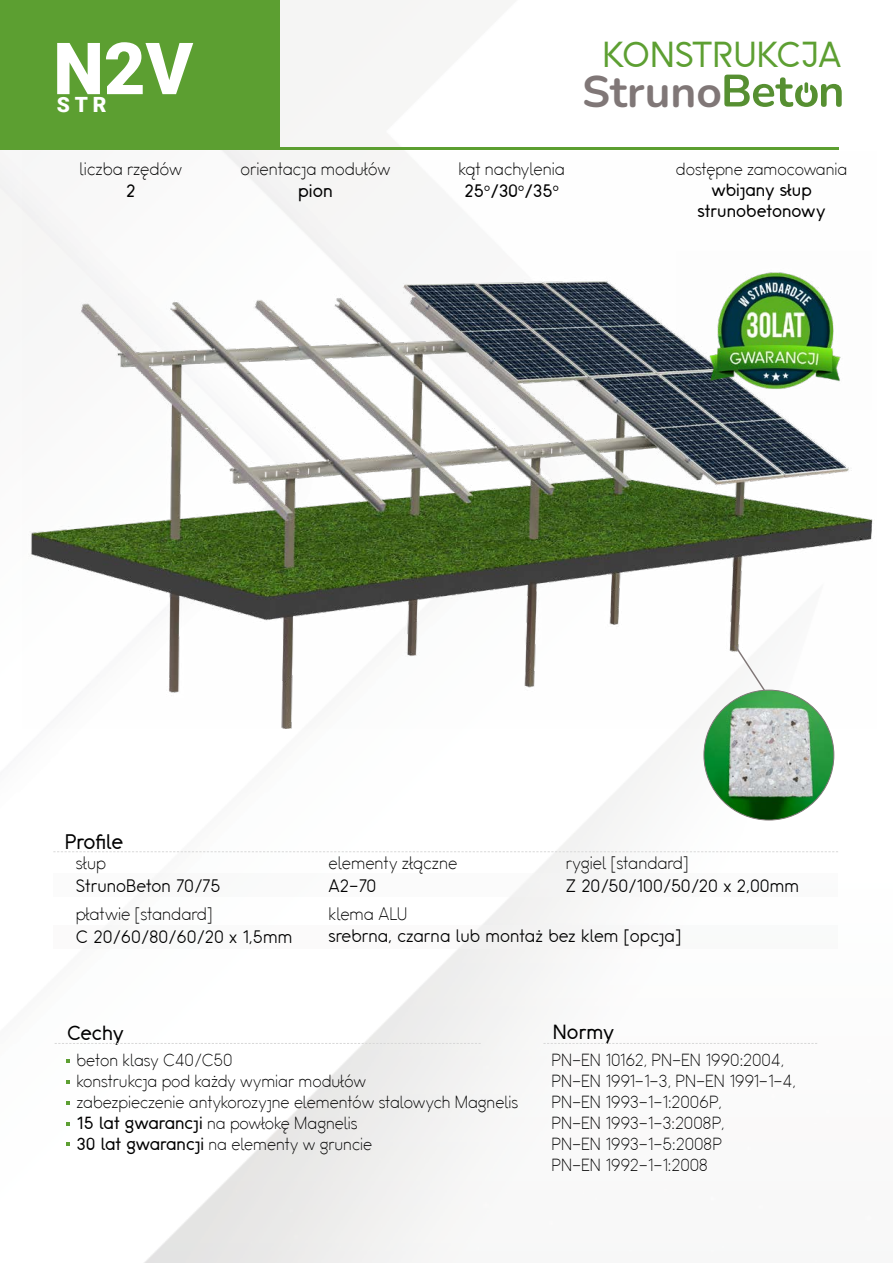
<style>
.page{position:relative;width:893px;height:1263px;background:#fff}
.page>*{position:absolute;margin:0;border:0;box-sizing:border-box;transform-origin:0 0}
.t1{font:900 72px "Roboto";color:#fff}
.t2{font:700 44.4px "Nunito";color:#807777}
.t3{font:700 36px "Omega Sans";color:#5d9f32}
.t4{font:700 21px "Omega Sans";letter-spacing:-.01em;color:#000}
.t5{font:900 21px "Roboto";color:#fff}
.t6{font:700 20.4px "Omega Sans";color:#000}
.t7{font:18px/21.6px "Omega Sans";color:#000;text-align:center}
.t8{font:500 18px "Omega Sans";color:#000}
.t9{font:700 18px "Omega Sans";color:#000}
.t10{font:17.55px/21px "Omega Sans";color:#000}
.t11{font:700 17.55px/21px "Omega Sans";color:#000;text-align:center}
.s1{font-weight:700}
</style>
<div class="page">
<img style="left:0;top:0;width:839px;height:1263px">
<img style="left:23px;top:152px;width:850px;height:576px">
<hr style="left:0;top:148px;width:839px;height:2px;background:#5c9f31">
<svg style="left:55px;top:1043px;width:426px;height:1px"></svg>
<svg style="left:543px;top:1043px;width:274px;height:1px"></svg>
<svg style="left:66px;top:1059px;width:4px;height:4px"></svg>
<svg style="left:66px;top:1080px;width:4px;height:4px"></svg>
<svg style="left:66px;top:1101px;width:4px;height:4px"></svg>
<svg style="left:66px;top:1122px;width:4px;height:3px"></svg>
<svg style="left:66px;top:1142px;width:4px;height:4px"></svg>
<svg style="left:733px;top:643px;width:42px;height:58px"></svg>
<svg style="left:724px;top:75px;width:118px;height:32px"></svg>
<svg style="left:804px;top:82px;width:4px;height:11px"></svg>
<img style="left:676px;top:252px;width:195px;height:157px">
<img style="left:704px;top:690px;width:130px;height:130px;border-radius:65px">
<div style="left:53px;top:873px;width:785px;height:23px;background:#f5f5f5"></div>
<div style="left:53px;top:925px;width:785px;height:23px;background:#f5f4f4"></div>
<svg style="left:53px;top:851px;width:785px;height:1px"></svg>
<div style="left:0;top:0;width:280px;height:149px;background:#5c9f31"></div>
<h1 class="t1" style="left:53px;top:18px;width:141px">N2V</h1>
<p class="t5" style="left:57px;top:90px;width:51px">STR</p>
<p class="t7" style="left:80px;top:159px;width:104px">liczba rzędów</p>
<p class="t9" style="left:126px;top:180px;width:11px">2</p>
<p class="t7" style="left:240px;top:159px;width:152px">orientacja modułów</p>
<p class="t9" style="left:298px;top:180px;width:36px">pion</p>
<h3 class="t3" style="left:602px;top:33px;width:241px">KONSTRUKCJA</h3>
<h2 class="t2" style="left:582px;top:60px;width:141px">Struno</h2>
<p class="t7" style="left:458px;top:159px;width:108px">kąt nachylenia<br><span class="s1">25</span><sup>o</sup><span class="s1">/30</span><sup>o</sup><span class="s1">/35</span><sup>o</sup></p>
<p class="t10" style="left:676px;top:159px;width:173px">dostępne zamocowania</p>
<p class="t11" style="left:698px;top:180px;width:129px">wbijany słup strunobetonowy</p>
<p class="t4" style="left:65px;top:829px;width:60px">Profile</p>
<p class="t7" style="left:76px;top:853px;width:32px">słup</p>
<p class="t8" style="left:76px;top:875px;width:146px">StrunoBeton 70/75</p>
<p class="t7" style="left:76px;top:903px;width:138px">płatwie [standard]</p>
<p class="t8" style="left:76px;top:925px;width:218px">C 20/60/80/60/20 x 1,5mm</p>
<p class="t7" style="left:329px;top:853px;width:130px">elementy złączne</p>
<p class="t8" style="left:329px;top:875px;width:49px">A2-70</p>
<p class="t7" style="left:566px;top:853px;width:124px">rygiel [standard]</p>
<p class="t8" style="left:566px;top:875px;width:235px">Z 20/50/100/50/20 x 2,00mm</p>
<p class="t7" style="left:329px;top:903px;width:80px">klema ALU</p>
<p class="t8" style="left:329px;top:924px;width:354px">srebrna, czarna lub montaż bez klem [opcja]</p>
<p class="t6" style="left:67px;top:1020px;width:58px">Cechy</p>
<p class="t6" style="left:553px;top:1020px;width:63px">Normy</p>
<p class="t10" style="left:552px;top:1050px;width:246px">PN-EN 10162, PN-EN 1990:2004,<br>PN-EN 1991-1-3, PN-EN 1991-1-4,<br>PN-EN 1993-1-1:2006P,<br>PN-EN 1993-1-3:2008P,<br>PN-EN 1993-1-5:2008P<br>PN-EN 1992-1-1:2008</p>
<p class="t10" style="left:77px;top:1050px;width:443px">beton klasy C40/C50<br>konstrukcja pod każdy wymiar modułów<br>zabezpieczenie antykorozyjne elementów stalowych Magnelis <span class="s1">15 lat gwarancji</span> na powłokę Magnelis<br><span class="s1">30 lat gwarancji</span> na elementy w gruncie</p>
</div>
